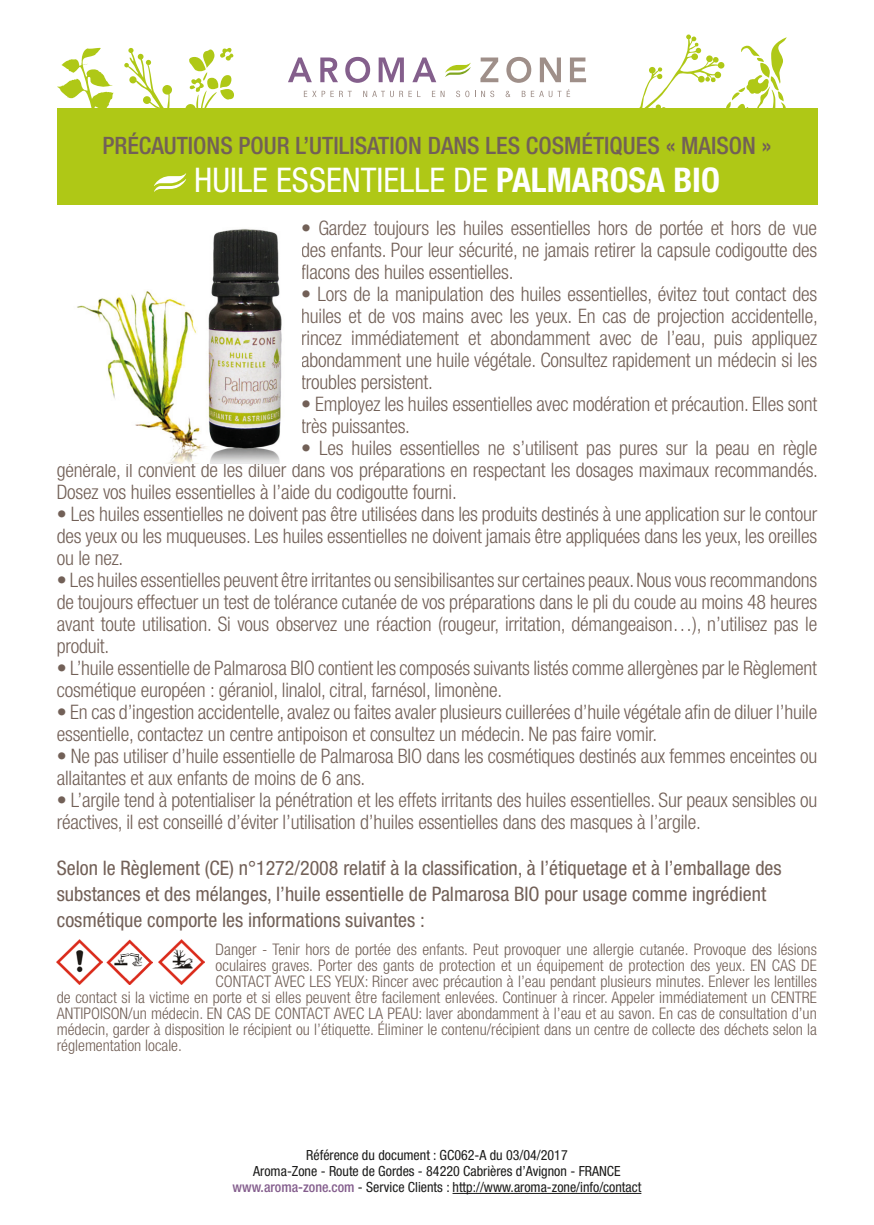
<style>
.page{position:relative;width:874px;height:1225px;background:#fff}
.page>*{position:absolute;margin:0;border:0;box-sizing:border-box;transform-origin:0 0}
.t1{font:condensed 34px "Helvetica Neue";color:#fff}
.t2{font:500 condensed 24px "Helvetica Neue";color:#726057}
.t3{font:300 condensed 20px/22px "Helvetica Neue";letter-spacing:-.01em;color:#726057;text-align:justify}
.t4{font:condensed 20px/26px "Helvetica Neue";color:#726057}
.t5{font:300 condensed 16px "Helvetica Neue";color:#726057}
.t6{font:condensed 14px/16px "Helvetica Neue";color:#1c1c1b;text-align:center}
.s1{font-weight:700}
.s2{font-weight:500;color:#845e8d}
</style>
<div class="page">
<svg style="left:304px;top:91px;width:47px;height:6px"></svg>
<svg style="left:363px;top:91px;width:30px;height:6px"></svg>
<svg style="left:399px;top:91px;width:21px;height:6px"></svg>
<svg style="left:432px;top:91px;width:12px;height:6px"></svg>
<svg style="left:456px;top:91px;width:14px;height:6px"></svg>
<svg style="left:481px;top:91px;width:13px;height:6px"></svg>
<svg style="left:288px;top:57px;width:24px;height:25px"></svg>
<svg style="left:320px;top:57px;width:18px;height:25px"></svg>
<svg style="left:345px;top:57px;width:25px;height:26px"></svg>
<svg style="left:378px;top:57px;width:25px;height:25px"></svg>
<svg style="left:412px;top:57px;width:24px;height:25px"></svg>
<svg style="left:480px;top:57px;width:18px;height:25px"></svg>
<svg style="left:445px;top:63px;width:25px;height:14px"></svg>
<svg style="left:57px;top:47px;width:57px;height:62px"></svg>
<svg style="left:505px;top:34px;width:311px;height:75px"></svg>
<img style="left:77px;top:229px;width:205px;height:234px">
<div style="left:57px;top:109px;width:759px;height:96px;background:#afc816"></div>
<svg style="left:124px;top:48px;width:110px;height:144px"></svg>
<hr style="left:452px;top:1193px;width:189px;height:1px;background:#1c1c1b">
<img style="left:57px;top:939px;width:45px;height:46px">
<img style="left:107px;top:939px;width:45px;height:46px">
<img style="left:159px;top:939px;width:45px;height:46px">
<p class="t2" style="left:102px;top:131px;width:670px">PRÉCAUTIONS POUR L’UTILISATION DANS LES COSMÉTIQUES « MAISON »</p>
<h1 class="t1" style="left:194px;top:160px;width:524px">Huile essentielle de <span class="s1">PALMAROSA BIO</span></h1>
<p class="t3" style="left:301px;top:217px;width:517px">• Gardez toujours les huiles essentielles hors de portée et hors de vue des enfants. Pour leur sécurité, ne jamais retirer la capsule codigoutte des flacons des huiles essentielles.</p>
<p class="t3" style="left:301px;top:283px;width:518px">• Lors de la manipulation des huiles essentielles, évitez tout contact des huiles et de vos mains avec les yeux. En cas de projection accidentelle, rincez immédiatement et abondamment avec de l’eau, puis appliquez abondamment une huile végétale. Consultez rapidement un médecin si les troubles persistent.</p>
<p class="t3" style="left:301px;top:393px;width:517px">• Employez les huiles essentielles avec modération et précaution. Elles sont très puissantes.</p>
<p class="t3" style="left:57px;top:437px;width:762px;text-indent:244px">• Les huiles essentielles ne s’utilisent pas pures sur la peau en règle générale, il convient de les diluer dans vos préparations en respectant les dosages maximaux recommandés.<br>Dosez vos huiles essentielles à l’aide du codigoutte fourni.</p>
<p class="t3" style="left:57px;top:503px;width:761px">• Les huiles essentielles ne doivent pas être utilisées dans les produits destinés à une application sur le contour des yeux ou les muqueuses. Les huiles essentielles ne doivent jamais être appliquées dans les yeux, les oreilles ou le nez.</p>
<p class="t3" style="left:57px;top:569px;width:761px">• Les huiles essentielles peuvent être irritantes ou sensibilisantes sur certaines peaux. Nous vous recommandons de toujours effectuer un test de tolérance cutanée de vos préparations dans le pli du coude au moins 48 heures avant toute utilisation. Si vous observez une réaction (rougeur, irritation, démangeaison…), n’utilisez pas le produit.</p>
<p class="t3" style="left:57px;top:657px;width:761px">• L’huile essentielle de Palmarosa BIO contient les composés suivants listés comme allergènes par le Règlement cosmétique européen : géraniol, linalol, citral, farnésol, limonène.</p>
<p class="t3" style="left:57px;top:701px;width:761px">• En cas d’ingestion accidentelle, avalez ou faites avaler plusieurs cuillerées d’huile végétale afin de diluer l’huile essentielle, contactez un centre antipoison et consultez un médecin. Ne pas faire vomir.</p>
<p class="t3" style="left:57px;top:745px;width:761px">• Ne pas utiliser d’huile essentielle de Palmarosa BIO dans les cosmétiques destinés aux femmes enceintes ou allaitantes et aux enfants de moins de 6 ans.</p>
<p class="t3" style="left:57px;top:789px;width:761px">• L’argile tend à potentialiser la pénétration et les effets irritants des huiles essentielles. Sur peaux sensibles ou réactives, il est conseillé d’éviter l’utilisation d’huiles essentielles dans des masques à l’argile.</p>
<p class="t4" style="left:57px;top:855px;width:726px">Selon le Règlement (CE) n°1272/2008 relatif à la classification, à l’étiquetage et à l’emballage des substances et des mélanges, l’huile essentielle de Palmarosa BIO pour usage comme ingrédient cosmétique comporte les informations suivantes :</p>
<p class="t5" style="left:215px;top:940px;width:602px">Danger - Tenir hors de portée des enfants. Peut provoquer une allergie cutanée. Provoque des lésions</p>
<p class="t5" style="left:215px;top:956px;width:602px">oculaires graves. Porter des gants de protection et un équipement de protection des yeux. EN CAS DE</p>
<p class="t5" style="left:215px;top:972px;width:602px">CONTACT AVEC LES YEUX: Rincer avec précaution à l’eau pendant plusieurs minutes. Enlever les lentilles</p>
<p class="t5" style="left:57px;top:988px;width:761px">de contact si la victime en porte et si elles peuvent être facilement enlevées. Continuer à rincer. Appeler immédiatement un CENTRE</p>
<p class="t5" style="left:57px;top:1004px;width:761px">ANTIPOISON/un médecin. EN CAS DE CONTACT AVEC LA PEAU: laver abondamment à l’eau et au savon. En cas de consultation d’un</p>
<p class="t5" style="left:57px;top:1020px;width:761px">médecin, garder à disposition le récipient ou l’étiquette. Éliminer le contenu/récipient dans un centre de collecte des déchets selon la</p>
<p class="t5" style="left:57px;top:1036px;width:127px">réglementation locale.</p>
<p class="t6" style="left:232px;top:1147px;width:410px">Référence du document : GC062-A du 03/04/2017<br>Aroma-Zone - Route de Gordes - 84220 Cabrières d’Avignon - FRANCE<br><span class="s2">WWW.AROMA-ZONE.COM</span> - Service Clients : http://www.aroma-zone/info/contact</p>
</div>
